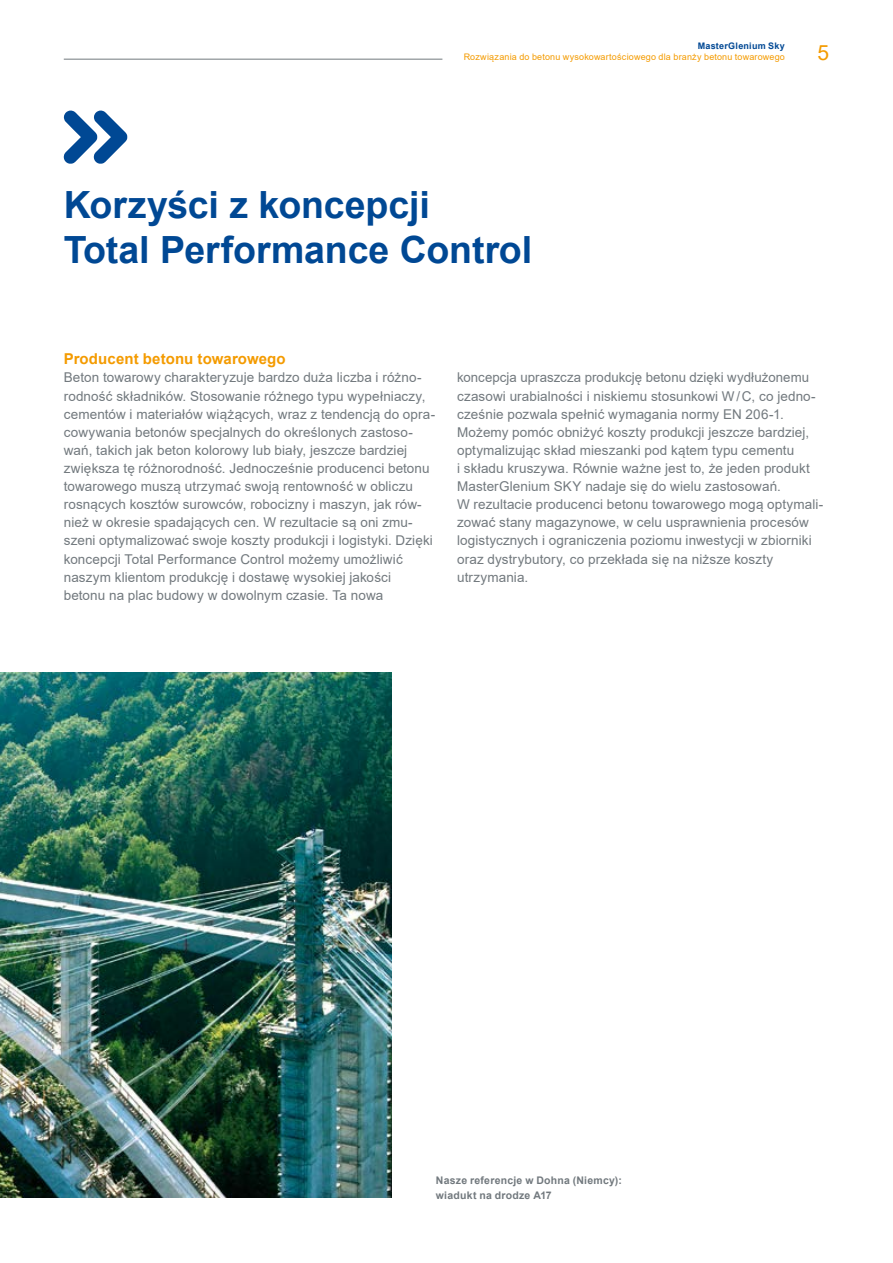
<style>
.page{position:relative;width:893px;height:1263px;background:#fff}
.page>*{position:absolute;margin:0;border:0;box-sizing:border-box;transform-origin:0 0}
.t1{font:700 37.5px/45px "Arial";letter-spacing:-.005em;color:#004894}
.t2{font:21px "Arial";color:#f49b00}
.t3{font:700 15px "Arial";letter-spacing:.005em;color:#f49b00}
.t4{font:13.5px/18.1px "Arial";letter-spacing:.01em;color:#72797e}
.t5{font:700 10.5px/15px "Arial";letter-spacing:.02em;color:#72797e}
.t6{font:9px "Arial";letter-spacing:.02em;color:#f49b00}
.t7{font:700 9px "Arial";letter-spacing:.03em;color:#004894}
</style>
<div class="page">
<img style="left:0;top:672px;width:392px;height:526px">
<svg style="left:64px;top:111px;width:63px;height:53px"></svg>
<hr style="left:64px;top:59px;width:721px;height:1px;background:#72797e">
<div style="left:442px;top:57px;width:343px;height:5px;background:#fff"></div>
<p class="t7" style="left:698px;top:40px;width:89px">MasterGlenium Sky</p>
<p class="t6" style="left:464px;top:50px;width:323px">Rozwiązania do betonu wysokowartościowego dla branży betonu towarowego</p>
<h2 class="t2" style="left:817px;top:38px;width:13px">5</h2>
<h1 class="t1" style="left:64px;top:182px;width:470px">Korzyści z koncepcji<br>Total Performance Control</h1>
<p class="t3" style="left:64px;top:348px;width:223px">Producent betonu towarowego</p>
<p class="t4" style="left:64px;top:368px;width:373px">Beton towarowy charakteryzuje bardzo duża liczba i różno&shy;rodność składników. Stosowanie różnego typu wypełniaczy, cementów i materiałów wiążących, wraz z tendencją do opra&shy;cowywania betonów specjalnych do określonych zastoso&shy;wań, takich jak beton kolorowy lub biały, jeszcze bardziej zwiększa tę różnorodność. Jednocześnie producenci betonu towarowego muszą utrzymać swoją rentowność w obliczu rosnących kosztów surowców, robocizny i maszyn, jak rów&shy;nież w okresie spadających cen. W rezultacie są oni zmu&shy;szeni optymalizować swoje koszty produkcji i logistyki. Dzięki koncepcji Total Performance Control możemy umożliwić naszym klientom produkcję i dostawę wysokiej jakości betonu na plac budowy w dowolnym czasie. Ta nowa</p>
<p class="t4" style="left:457px;top:368px;width:368px">koncepcja upraszcza produkcję betonu dzięki wydłużonemu czasowi urabialności i niskiemu stosunkowi W/C, co jedno&shy;cześnie pozwala spełnić wymagania normy EN 206‑1.<br>Możemy pomóc obniżyć koszty produkcji jeszcze bardziej, optymalizując skład mieszanki pod kątem typu cementu<br>i składu kruszywa. Równie ważne jest to, że jeden produkt MasterGlenium SKY nadaje się do wielu zastosowań.<br>W rezultacie producenci betonu towarowego mogą optymali&shy;zować stany magazynowe, w celu usprawnienia procesów logistycznych i ograniczenia poziomu inwestycji w zbiorniki oraz dystrybutory, co przekłada się na niższe koszty utrzymania.</p>
<p class="t5" style="left:436px;top:1173px;width:188px">Nasze referencje w Dohna (Niemcy): wiadukt na drodze A17</p>
</div>
